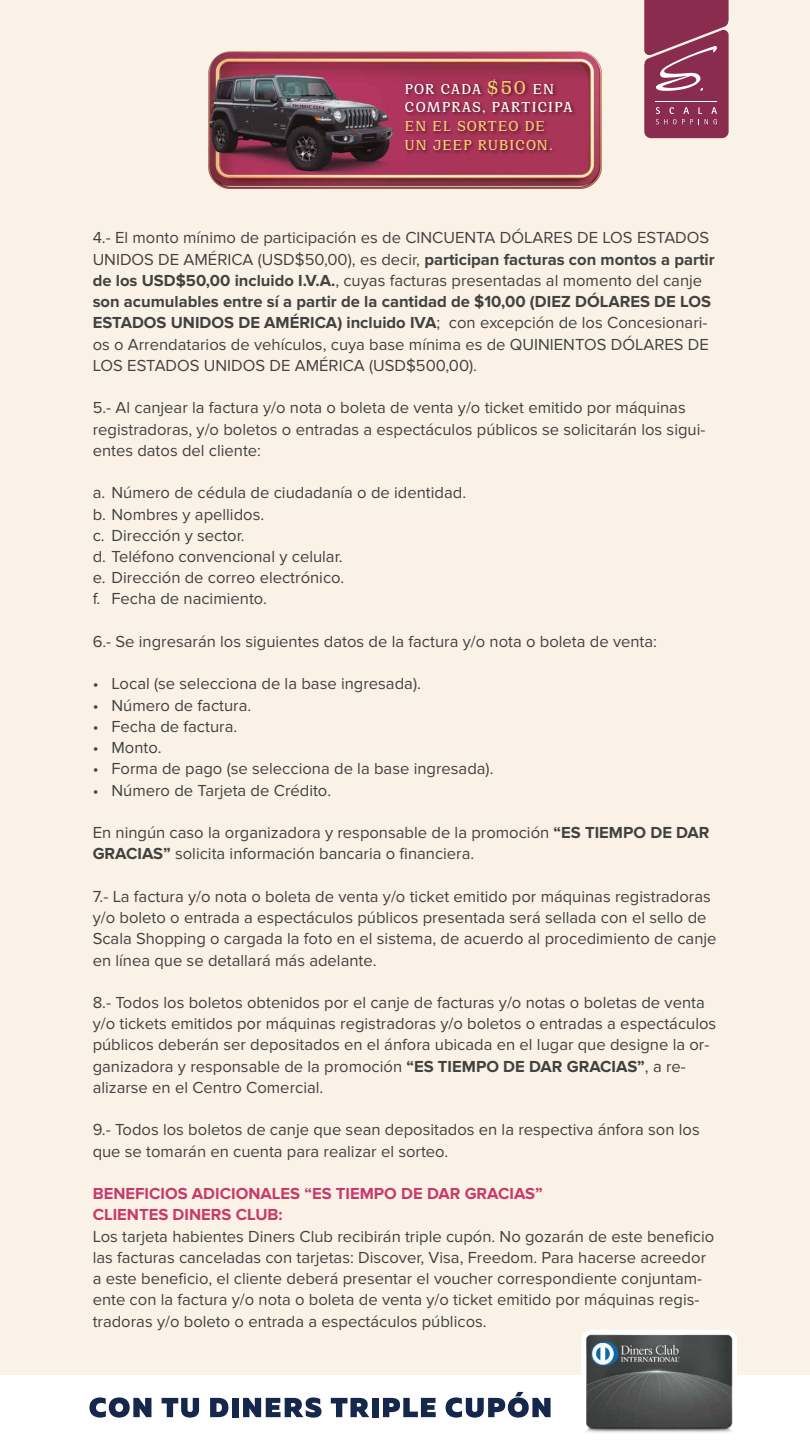
<style>
.page{position:relative;width:810px;height:1440px;background:#fbf2e7}
.page>*{position:absolute;margin:0;border:0;box-sizing:border-box;transform-origin:0 0}
.t1{font:16.58px/21.2px "Proxima Nova";color:#424241}
.t2{font:700 16.58px/21.2px "Proxima Nova";color:#c93a6c}
.t3{font:700 15.67px/18.8px "Cirka";letter-spacing:.075em;color:#fff}
.t4{font:700 15.67px/18.8px "Cirka";letter-spacing:.085em;color:#f7ce76}
.s1{font-size:20.33px;color:#f5cf73}
.s2{font-weight:700}
</style>
<div class="page">
<svg style="left:644px;top:0;width:85px;height:138px;background:#933d5c"></svg>
<img style="left:209px;top:51px;width:392px;height:137px">
<img style="left:402px;top:61px;width:183px;height:119px">
<div style="left:0;top:1375px;width:810px;height:65px;background:#fff"></div>
<div style="left:581px;top:1330px;width:156px;height:85px;background:#fff;border-radius:11px"></div>
<svg style="left:89px;top:1397px;width:62px;height:21px"></svg>
<svg style="left:162px;top:1398px;width:37px;height:20px"></svg>
<svg style="left:210px;top:1398px;width:18px;height:19px"></svg>
<div style="left:232px;top:1398px;width:7px;height:19px;background:#15274a"></div>
<svg style="left:243px;top:1397px;width:79px;height:21px"></svg>
<svg style="left:331px;top:1398px;width:38px;height:19px"></svg>
<div style="left:372px;top:1398px;width:6px;height:19px;background:#15274a"></div>
<svg style="left:383px;top:1398px;width:53px;height:19px"></svg>
<svg style="left:446px;top:1392px;width:105px;height:26px"></svg>
<img style="left:581px;top:1332px;width:156px;height:101px">
<p class="t3" style="left:405px;top:79px;width:169px">POR CADA <span class="s1">$50</span> EN<br>COMPRAS, PARTICIPA</p>
<p class="t4" style="left:405px;top:117px;width:149px">EN EL SORTEO DE<br>UN JEEP RUBICON.</p>
<p class="t1" style="left:93px;top:228px;width:624px">4.- El monto mínimo de participación es de CINCUENTA DÓLARES DE LOS ESTADOS UNIDOS DE AMÉRICA (USD$50,00), es decir, <span class="s2">participan facturas con montos a partir de los USD$50,00 incluido I.V.A.</span>, cuyas facturas presentadas al momento del canje <span class="s2">son acumulables entre sí a partir de la cantidad de $10,00 (DIEZ DÓLARES DE LOS ESTADOS UNIDOS DE AMÉRICA) incluido IVA</span>; con excepción de los Concesionari&shy;os o Arrendatarios de vehículos, cuya base mínima es de QUINIENTOS DÓLARES DE LOS ESTADOS UNIDOS DE AMÉRICA (USD$500,00).</p>
<p class="t1" style="left:93px;top:397px;width:614px">5.- Al canjear la factura y/o nota o boleta de venta y/o ticket emitido por máquinas registradoras, y/o boletos o entradas a espectáculos públicos se solicitarán los sigui&shy;entes datos del cliente:</p>
<p class="t1" style="left:93px;top:482px;width:375px">a. Número de cédula de ciudadanía o de identidad. b. Nombres y apellidos.<br>c. Dirección y sector.<br>d. Teléfono convencional y celular.<br>e. Dirección de correo electrónico.<br>f. Fecha de nacimiento.</p>
<p class="t1" style="left:93px;top:631px;width:566px">6.- Se ingresarán los siguientes datos de la factura y/o nota o boleta de venta:</p>
<p class="t1" style="left:93px;top:674px;width:330px">• Local (se selecciona de la base ingresada).</p>
<p class="t1" style="left:93px;top:695px;width:160px">• Número de factura.</p>
<p class="t1" style="left:93px;top:716px;width:146px">• Fecha de factura.</p>
<p class="t1" style="left:93px;top:737px;width:70px">• Monto.</p>
<p class="t1" style="left:93px;top:759px;width:402px">• Forma de pago (se selecciona de la base ingresada).</p>
<p class="t1" style="left:93px;top:780px;width:240px">• Número de Tarjeta de Crédito.</p>
<p class="t1" style="left:93px;top:822px;width:618px">En ningún caso la organizadora y responsable de la promoción <span class="s2">“ES TIEMPO DE DAR<br>GRACIAS”</span> solicita información bancaria o financiera.</p>
<p class="t1" style="left:93px;top:886px;width:625px">7.- La factura y/o nota o boleta de venta y/o ticket emitido por máquinas registradoras y/o boleto o entrada a espectáculos públicos presentada será sellada con el sello de Scala Shopping o cargada la foto en el sistema, de acuerdo al procedimiento de canje en línea que se detallará más adelante.</p>
<p class="t1" style="left:93px;top:992px;width:625px">8.- Todos los boletos obtenidos por el canje de facturas y/o notas o boletas de venta y/o tickets emitidos por máquinas registradoras y/o boletos o entradas a espectáculos públicos deberán ser depositados en el ánfora ubicada en el lugar que designe la or&shy;ganizadora y responsable de la promoción <span class="s2">“ES TIEMPO DE DAR GRACIAS”</span>, a re&shy;alizarse en el Centro Comercial.</p>
<p class="t1" style="left:93px;top:1120px;width:609px">9.- Todos los boletos de canje que sean depositados en la respectiva ánfora son los que se tomarán en cuenta para realizar el sorteo.</p>
<p class="t2" style="left:93px;top:1183px;width:452px">BENEFICIOS ADICIONALES “ES TIEMPO DE DAR GRACIAS”<br>CLIENTES DINERS CLUB:</p>
<p class="t1" style="left:93px;top:1226px;width:623px">Los tarjeta habientes Diners Club recibirán triple cupón. No gozarán de este beneficio las facturas canceladas con tarjetas: Discover, Visa, Freedom. Para hacerse acreedor a este beneficio, el cliente deberá presentar el voucher correspondiente conjuntam&shy;ente con la factura y/o nota o boleta de venta y/o ticket emitido por máquinas regis&shy;tradoras y/o boleto o entrada a espectáculos públicos.</p>
</div>
